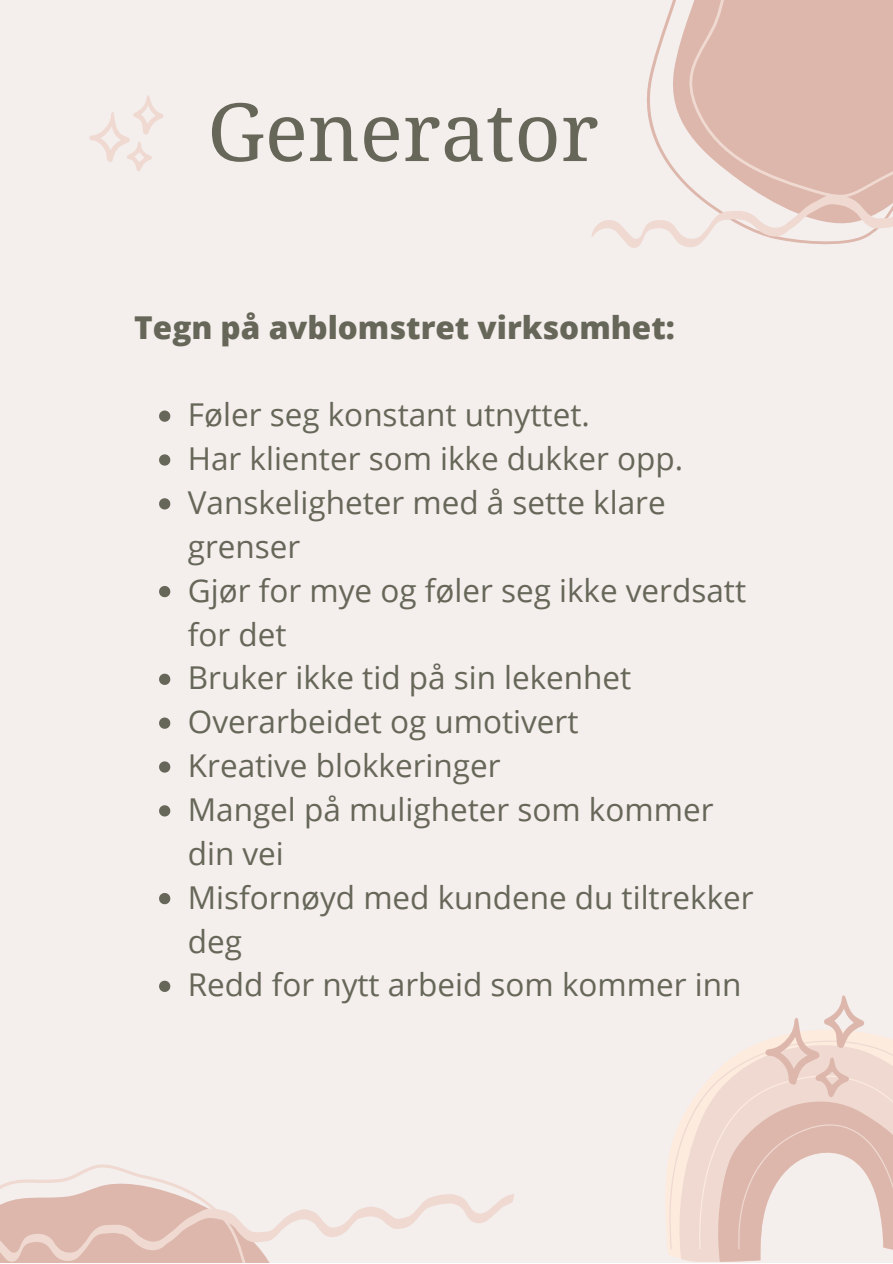
<style>
.page{position:relative;width:893px;height:1264px;background:#fff}
.page>*{position:absolute;margin:0;border:0;box-sizing:border-box;transform-origin:0 0}
.t1{font:80.4px "Droid Serif";color:#666758}
.t2{font:31.5px/43.8px "Open Sans";color:#666758}
.t3{font:800 31.5px "Open Sans";color:#666758}
</style>
<div class="page">
<div style="left:0;top:0;width:892px;height:1262px;background:#f4eeed"></div>
<svg style="left:591px;top:0;width:301px;height:248px"></svg>
<svg style="left:0;top:1164px;width:514px;height:98px"></svg>
<svg style="left:668px;top:1070px;width:50px;height:191px;fill:#f3ded4"></svg>
<svg style="left:718px;top:995px;width:174px;height:266px"></svg>
<svg style="left:89px;top:95px;width:74px;height:76px"></svg>
<svg style="left:159px;top:410px;width:11px;height:12px"></svg>
<svg style="left:159px;top:454px;width:11px;height:11px"></svg>
<svg style="left:159px;top:498px;width:11px;height:11px"></svg>
<svg style="left:159px;top:586px;width:11px;height:11px"></svg>
<svg style="left:159px;top:673px;width:11px;height:12px"></svg>
<svg style="left:159px;top:717px;width:11px;height:11px"></svg>
<svg style="left:159px;top:761px;width:11px;height:11px"></svg>
<svg style="left:159px;top:805px;width:11px;height:11px"></svg>
<svg style="left:159px;top:893px;width:11px;height:11px"></svg>
<svg style="left:159px;top:980px;width:11px;height:11px"></svg>
<h1 class="t1" style="left:207px;top:86px;width:393px">Generator</h1>
<p class="t3" style="left:134px;top:305px;width:542px">Tegn på avblomstret virksomhet:</p>
<p class="t2" style="left:188px;top:392px;width:567px">Føler seg konstant utnyttet.<br>Har klienter som ikke dukker opp.<br>Vanskeligheter med å sette klare grenser<br>Gjør for mye og føler seg ikke verdsatt for det<br>Bruker ikke tid på sin lekenhet<br>Overarbeidet og umotivert<br>Kreative blokkeringer<br>Mangel på muligheter som kommer din vei<br>Misfornøyd med kundene du tiltrekker deg<br>Redd for nytt arbeid som kommer inn</p>
</div>
